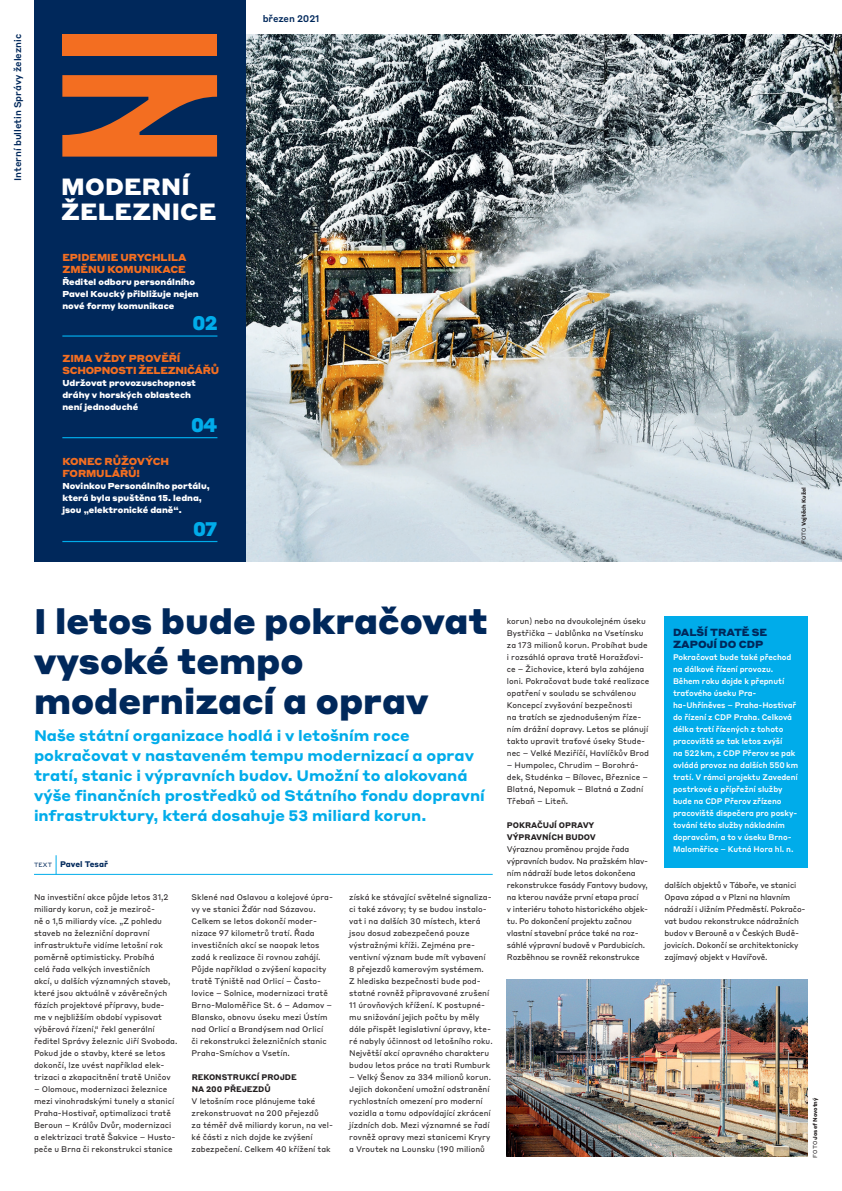
<style>
.page{position:relative;width:842px;height:1191px;background:#fff}
.page>*{position:absolute;margin:0;border:0;box-sizing:border-box;transform-origin:0 0}
.t1{font:900 35px/40px "Styrene A";color:#00285b}
.t2{font:900 23.1px/24.7px "Styrene A";letter-spacing:.01em;color:#fff}
.t3{font:900 19.4px "Styrene A";color:#00acea}
.t4{font:700 15px/20px "Styrene A";color:#00acea}
.t5{font:900 10.2px/12px "Styrene A";letter-spacing:-.01em;color:#00285b}
.t6{font:900 10px/12px "Styrene A";letter-spacing:-.01em;color:#f36e21}
.t7{font:900 10px/12px "Styrene A";letter-spacing:-.03em;color:#f36e21}
.t8{font:500 9.5px "Styrene B";letter-spacing:-.005em;color:#00285b}
.t9{font:900 8.5px/12px "Styrene A";color:#fff}
.t10{font:8px/12px "Styrene B";color:#231f20}
.t11{font:8px/12px "Styrene B";letter-spacing:-.02em;color:#231f20}
.t12{font:500 8px/12px "Styrene B";letter-spacing:-.01em;color:#fff}
.t13{font:700 8px/12px "Styrene B";letter-spacing:-.01em;color:#231f20}
.t14{font:700 8px "Styrene B";color:#00285b}
.t15{font:700 5.6px "Styrene B";color:#231f20}
.s1{font-weight:400}
.s2{font-weight:400;font-size:6px}
</style>
<div class="page">
<img style="left:507px;top:979px;width:301px;height:178px">
<img style="left:246px;top:34px;width:596px;height:527px">
<div style="left:34px;top:0;width:212px;height:561px;background:#00285b"></div>
<hr style="left:62px;top:335px;width:155px;height:2px;background:#00acea">
<hr style="left:62px;top:437px;width:155px;height:1px;background:#00acea">
<hr style="left:62px;top:541px;width:155px;height:1px;background:#00acea">
<div style="left:664px;top:616px;width:144px;height:251px;background:#00acea"></div>
<hr style="left:34px;top:874px;width:459px;height:1px;background:#00acea">
<svg style="left:56px;top:855px;width:1px;height:19px"></svg>
<svg style="left:62px;top:75px;width:155px;height:82px"></svg>
<div style="left:62px;top:34px;width:155px;height:22px;background:#f36e21"></div>
<p class="t8" style="left:10px;top:181px;width:148px;rotate:-90deg">Interní bulletin Správy železnic</p>
<h2 class="t2" style="left:61px;top:172px;width:157px">MODERNÍ<br>ŽELEZNICE</h2>
<p class="t6" style="left:62px;top:251px;width:126px">EPIDEMIE URYCHLILA<br>ZMĚNU KOMUNIKACE</p>
<p class="t9" style="left:62px;top:275px;width:138px">Ředitel odboru personálního<br>Pavel Koucký přibližuje nejen nové formy komunikace</p>
<h3 class="t3" style="left:192px;top:306px;width:27px">02</h3>
<p class="t7" style="left:62px;top:351px;width:158px">ZIMA VŽDY PROVĚŘÍ<br>SCHOPNOSTI ŽELEZNIČÁŘŮ</p>
<p class="t9" style="left:62px;top:376px;width:135px">Udržovat provozuschopnost dráhy v horských oblastech není jednoduché</p>
<h3 class="t3" style="left:191px;top:408px;width:28px">04</h3>
<p class="t6" style="left:62px;top:454px;width:108px">KONEC RŮŽOVÝCH<br>FORMULÁŘŮ!</p>
<p class="t9" style="left:62px;top:479px;width:149px">Novinkou Personálního portálu, která byla spuštěna 15. ledna, jsou „elektronické daně“.</p>
<h3 class="t3" style="left:193px;top:513px;width:26px">07</h3>
<p class="t8" style="left:263px;top:11px;width:58px">březen 2021</p>
<p class="t15" style="left:799px;top:544px;width:59px;rotate:-90deg"><span class="s1">FOTO</span> Vojtěch Kužel</p>
<h1 class="t1" style="left:34px;top:598px;width:455px">I letos bude pokračovat vysoké tempo modernizací a oprav</h1>
<p class="t4" style="left:34px;top:724px;width:452px">Naše státní organizace hodlá i v letošním roce pokračovat v nastaveném tempu modernizací a oprav tratí, stanic i výpravních budov. Umožní to alokovaná výše finančních prostředků od Státního fondu dopravní infrastruktury, která dosahuje 53 miliard korun.</p>
<p class="t14" style="left:34px;top:857px;width:75px"><span class="s2">TEXT</span> Pavel Tesař</p>
<p class="t10" style="left:34px;top:891px;width:145px">Na investiční akce půjde letos 31,2 miliardy korun, což je meziroč-<br>ně o 1,5 miliardy více. „Z pohledu staveb na železniční dopravní infrastruktuře vidíme letošní rok poměrně optimisticky. Probíhá<br>celá řada velkých investičních<br>akcí, u dalších významných staveb, které jsou aktuálně v závěrečných fázích projektové přípravy, bude&shy;me v nejbližším období vypisovat výběrová řízení,“ řekl generální ředitel Správy železnic Jiří Svoboda.<br>Pokud jde o stavby, které se letos dokončí, lze uvést například elek&shy;trizaci a zkapacitnění tratě Uničov</p>
<p class="t10" style="left:34px;top:1083px;width:143px">– Olomouc, modernizaci železnice mezi vinohradskými tunely a stanicí Praha-Hostivař, optimalizaci tratě Beroun – Králův Dvůr, modernizaci a elektrizaci tratě Šakvice – Husto&shy;peče u Brna či rekonstrukci stanice</p>
<p class="t10" style="left:192px;top:891px;width:143px">Sklené nad Oslavou a kolejové úpra&shy;vy ve stanici Žďár nad Sázavou.<br>Celkem se letos dokončí moder&shy;nizace 97 kilometrů tratí. Řada investičních akcí se naopak letos zadá k realizace či rovnou zahájí.<br>Půjde například o zvýšení kapacity tratě Týniště nad Orlicí – Často&shy;lovice – Solnice, modernizaci tratě Brno-Maloměřice St. 6 – Adamov – Blansko, obnovu úseku mezi Ústím nad Orlicí a Brandýsem nad Orlicí<br>či rekonstrukci železničních stanic Praha-Smíchov a Vsetín.</p>
<p class="t13" style="left:192px;top:1070px;width:106px">REKONSTRUKCÍ PROJDE<br>NA 200 PŘEJEZDŮ</p>
<p class="t10" style="left:192px;top:1095px;width:143px">V letošním roce plánujeme také zrekonstruovat na 200 přejezdů<br>za téměř dvě miliardy korun, na vel&shy;ké části z nich dojde ke zvýšení zabezpečení. Celkem 40 křížení tak</p>
<p class="t10" style="left:349px;top:891px;width:145px">získá ke stávající světelné signaliza&shy;ci také závory; ty se budou instalo&shy;vat i na dalších 30 místech, která jsou dosud zabezpečená pouze výstražnými kříži. Zejména pre&shy;ventivní význam bude mít vybavení 8 přejezdů kamerovým systémem.<br>Z hlediska bezpečnosti bude pod&shy;statné rovněž připravované zrušení 11 úrovňových křížení. K postupné&shy;mu snižování jejich počtu by měly dále přispět legislativní úpravy, kte&shy;ré nabyly účinnost od letošního roku.<br>Největší akcí opravného charakteru budou letos práce na trati Rumburk</p>
<p class="t10" style="left:349px;top:1071px;width:143px">– Velký Šenov za 334 milionů korun.<br>Jejich dokončení umožní odstranění rychlostních omezení pro moderní vozidla a tomu odpovídající zkrácení jízdních dob. Mezi významné se řadí rovněž opravy mezi stanicemi Kryry a Vroutek na Lounsku (190 milionů</p>
<p class="t10" style="left:507px;top:615px;width:144px">korun) nebo na dvoukolejném úseku Bystřička – Jablůnka na Vsetínsku za 173 milionů korun. Probíhat bude i rozsáhlá oprava tratě Horažďovi&shy;ce – Žichovice, která byla zahájena loni. Pokračovat bude také realizace opatření v souladu se schválenou Koncepcí zvyšování bezpečnosti<br>na tratích se zjednodušeným říze&shy;ním drážní dopravy. Letos se plánují takto upravit traťové úseky Stude&shy;nec – Velké Meziříčí, Havlíčkův Brod</p>
<p class="t10" style="left:507px;top:759px;width:143px">– Humpolec, Chrudim – Borohrá&shy;dek, Studénka – Bílovec, Březnice –<br>Blatná, Nepomuk – Blatná a Zadní<br>Třebaň – Liteň.</p>
<p class="t13" style="left:507px;top:818px;width:91px">POKRAČUJÍ OPRAVY<br>VÝPRAVNÍCH BUDOV</p>
<p class="t11" style="left:507px;top:843px;width:143px">Výraznou proměnou projde řada výpravních budov. Na pražském hlav&shy;ním nádraží bude letos dokončena rekonstrukce fasády Fantovy budovy, na kterou naváže první etapa prací<br>v interiéru tohoto historického objek&shy;tu. Po dokončení projektu začnou vlastní stavební práce také na roz&shy;sáhlé výpravní budově v Pardubicích.<br>Rozběhnou se rovněž rekonstrukce</p>
<p class="t5" style="left:673px;top:625px;width:96px">DALŠÍ TRATĚ SE<br>ZAPOJÍ DO CDP</p>
<p class="t12" style="left:673px;top:650px;width:127px">Pokračovat bude také přechod na dálkové řízení provozu.<br>Během roku dojde k přepnutí traťového úseku Pra&shy;ha-Uhříněves – Praha-Hostivař do řízení z CDP Praha. Celková délka tratí řízených z tohoto pracoviště se tak letos zvýší<br>na 522 km, z CDP Přerov se pak ovládá provoz na dalších 550 km tratí. V rámci projektu Zavedení postrkové a přípřežní služby bude na CDP Přerov zřízeno pracoviště dispečera pro posky&shy;tování této služby nákladním dopravcům, a to v úseku Brno-<br>Maloměřice – Kutná Hora hl. n.</p>
<p class="t11" style="left:664px;top:879px;width:143px">dalších objektů v Táboře, ve stanici Opava západ a v Plzni na hlavním nádraží i Jižním Předměstí. Pokračo&shy;vat budou rekonstrukce nádražních budov v Berouně a v Českých Budě&shy;jovicích. Dokončí se architektonicky zajímavý objekt v Havířově.</p>
<p class="t15" style="left:810px;top:1157px;width:61px;rotate:-90deg"><span class="s1">FOTO</span> Josef Novotný</p>
</div>
